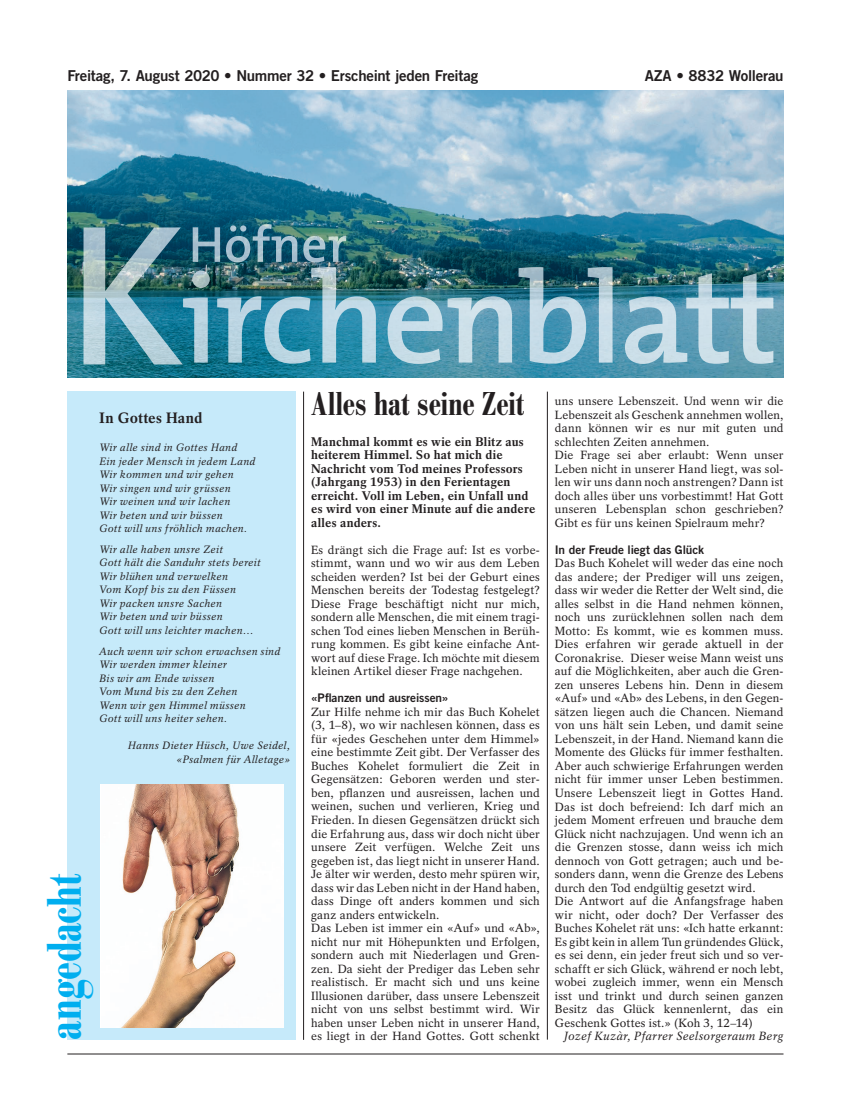
<style>
.page{position:relative;width:851px;height:1117px;background:#fff}
.page>*{position:absolute;margin:0;border:0;box-sizing:border-box;transform-origin:0 0}
.t1{font:500 condensed 47.5px "Bodoni BE";letter-spacing:-.005em;color:#00aeef}
.t2{font:500 condensed 32.5px "Bodoni BE";color:#231f20}
.t3{font:15px "Trade Gothic Bold Two";letter-spacing:-.015em;color:#231f20}
.t4{font:700 15px "Rotation";letter-spacing:.015em;color:#231f20}
.t5{font:700 12.5px/13.5px "Rotation";letter-spacing:.015em;color:#231f20}
.t6{font:11.88px/13.5px "Rotation";letter-spacing:.01em;color:#231f20}
.t7{font:11.88px "Trade Gothic Bold Two";letter-spacing:-.005em;color:#231f20}
.t8{font:italic 11.88px "Rotation";letter-spacing:.015em;color:#231f20}
.t9{font:italic 10.62px/13.5px "Rotation";letter-spacing:.025em;color:#231f20}
</style>
<div class="page">
<hr style="left:67px;top:1053px;width:716px;height:1px;background:#231f20">
<hr style="left:303px;top:391px;width:1px;height:648px;background:#231f20">
<div style="left:67px;top:391px;width:229px;height:648px;background:#c6eafa"></div>
<img style="left:68px;top:90px;width:715px;height:287px">
<img style="left:83px;top:227px;width:100px;height:137px">
<img style="left:183px;top:267px;width:590px;height:97px">
<img style="left:193px;top:224px;width:153px;height:38px">
<hr style="left:547px;top:391px;width:1px;height:648px;background:#231f20">
<img style="left:101px;top:784px;width:182px;height:243px">
<p class="t3" style="left:67px;top:66px;width:412px">Freitag, 7. August 2020 • Nummer 32 • Erscheint jeden Freitag</p>
<p class="t3" style="left:644px;top:66px;width:140px">AZA • 8832 Wollerau</p>
<p class="t4" style="left:99px;top:409px;width:105px">In Gottes Hand</p>
<p class="t9" style="left:99px;top:441px;width:158px">Wir alle sind in Gottes Hand<br>Ein jeder Mensch in jedem Land<br>Wir kommen und wir gehen<br>Wir singen und wir grüssen<br>Wir weinen und wir lachen<br>Wir beten und wir büssen<br>Gott will uns fröhlich machen.</p>
<p class="t9" style="left:99px;top:542px;width:163px">Wir alle haben unsre Zeit<br>Gott hält die Sanduhr stets bereit<br>Wir blühen und verwelken<br>Vom Kopf bis zu den Füssen<br>Wir packen unsre Sachen<br>Wir beten und wir büssen<br>Gott will uns leichter machen…</p>
<p class="t9" style="left:99px;top:644px;width:183px">Auch wenn wir schon erwachsen sind<br>Wir werden immer kleiner<br>Bis wir am Ende wissen<br>Vom Mund bis zu den Zehen<br>Wenn wir gen Himmel müssen<br>Gott will uns heiter sehen.</p>
<p class="t9" style="left:128px;top:738px;width:164px;text-align:right">Hanns Dieter Hüsch, Uwe Seidel, «Psalmen für Alletage»</p>
<h1 class="t1" style="left:38px;top:1039px;width:167px;rotate:-90deg">angedacht</h1>
<h2 class="t2" style="left:311px;top:386px;width:215px">Alles hat seine Zeit</h2>
<p class="t5" style="left:311px;top:434px;width:226px">Manchmal kommt es wie ein Blitz aus heiterem Himmel. So hat mich die<br>Nachricht vom Tod meines Professors (Jahrgang 1953) in den Ferientagen erreicht. Voll im Leben, ein Unfall und es wird von einer Minute auf die andere alles anders.</p>
<p class="t6" style="left:311px;top:543px;width:230px;text-align:justify">Es drängt sich die Frage auf: Ist es vorbe&shy;stimmt, wann und wo wir aus dem Leben scheiden werden? Ist bei der Geburt eines Menschen bereits der Todestag festgelegt?<br>Diese Frage beschäftigt nicht nur mich, sondern alle Menschen, die mit einem tragi&shy;schen Tod eines lieben Menschen in Berüh&shy;rung kommen. Es gibt keine einfache Ant&shy;wort auf diese Frage. Ich möchte mit diesem kleinen Artikel dieser Frage nachgehen.</p>
<p class="t7" style="left:311px;top:690px;width:139px">«Pflanzen und ausreissen»</p>
<p class="t6" style="left:311px;top:705px;width:230px">Zur Hilfe nehme ich mir das Buch Kohelet (3, 1–8), wo wir nachlesen können, dass es für «jedes Geschehen unter dem Himmel» eine bestimmte Zeit gibt. Der Verfasser des Buches Kohelet formuliert die Zeit in Gegensätzen: Geboren werden und ster&shy;ben, pflanzen und ausreissen, lachen und weinen, suchen und verlieren, Krieg und Frieden. In diesen Gegensätzen drückt sich die Erfahrung aus, dass wir doch nicht über unsere Zeit verfügen. Welche Zeit uns gegeben ist, das liegt nicht in unserer Hand.<br>Je älter wir werden, desto mehr spüren wir, dass wir das Leben nicht in der Hand haben, dass Dinge oft anders kommen und sich ganz anders entwickeln.<br>Das Leben ist immer ein «Auf» und «Ab», nicht nur mit Höhepunkten und Erfolgen, sondern auch mit Niederlagen und Gren&shy;zen. Da sieht der Prediger das Leben sehr realistisch. Er macht sich und uns keine Illusionen darüber, dass unsere Lebenszeit nicht von uns selbst bestimmt wird. Wir haben unser Leben nicht in unserer Hand, es liegt in der Hand Gottes. Gott schenkt</p>
<p class="t6" style="left:554px;top:394px;width:230px">uns unsere Lebenszeit. Und wenn wir die Lebenszeit als Geschenk annehmen wollen, dann können wir es nur mit guten und schlechten Zeiten annehmen.<br>Die Frage sei aber erlaubt: Wenn unser Leben nicht in unserer Hand liegt, was sol&shy;len wir uns dann noch anstrengen? Dann ist doch alles über uns vorbestimmt! Hat Gott unseren Lebensplan schon geschrieben?<br>Gibt es für uns keinen Spielraum mehr?</p>
<p class="t7" style="left:554px;top:542px;width:151px">In der Freude liegt das Glück</p>
<p class="t6" style="left:554px;top:556px;width:230px">Das Buch Kohelet will weder das eine noch das andere; der Prediger will uns zeigen, dass wir weder die Retter der Welt sind, die alles selbst in die Hand nehmen können, noch uns zurücklehnen sollen nach dem Motto: Es kommt, wie es kommen muss.<br>Dies erfahren wir gerade aktuell in der Coronakrise. Dieser weise Mann weist uns auf die Möglichkeiten, aber auch die Gren&shy;zen unseres Lebens hin. Denn in diesem «Auf» und «Ab» des Lebens, in den Gegen&shy;sätzen liegen auch die Chancen. Niemand von uns hält sein Leben, und damit seine Lebenszeit, in der Hand. Niemand kann die Momente des Glücks für immer festhalten.<br>Aber auch schwierige Erfahrungen werden nicht für immer unser Leben bestimmen.<br>Unsere Lebenszeit liegt in Gottes Hand.<br>Das ist doch befreiend: Ich darf mich an jedem Moment erfreuen und brauche dem Glück nicht nachzujagen. Und wenn ich an die Grenzen stosse, dann weiss ich mich dennoch von Gott getragen; auch und be&shy;sonders dann, wenn die Grenze des Lebens durch den Tod endgültig gesetzt wird.<br>Die Antwort auf die Anfangsfrage haben wir nicht, oder doch? Der Verfasser des Buches Kohelet rät uns: «Ich hatte erkannt:<br>Es gibt kein in allem Tun gründendes Glück, es sei denn, ein jeder freut sich und so ver&shy;schafft er sich Glück, während er noch lebt, wobei zugleich immer, wenn ein Mensch isst und trinkt und durch seinen ganzen Besitz das Glück kennenlernt, das ein Geschenk Gottes ist.» (Koh 3, 12–14)</p>
<p class="t8" style="left:563px;top:1029px;width:221px">Jozef Kuzàr, Pfarrer Seelsorgeraum Berg</p>
</div>
